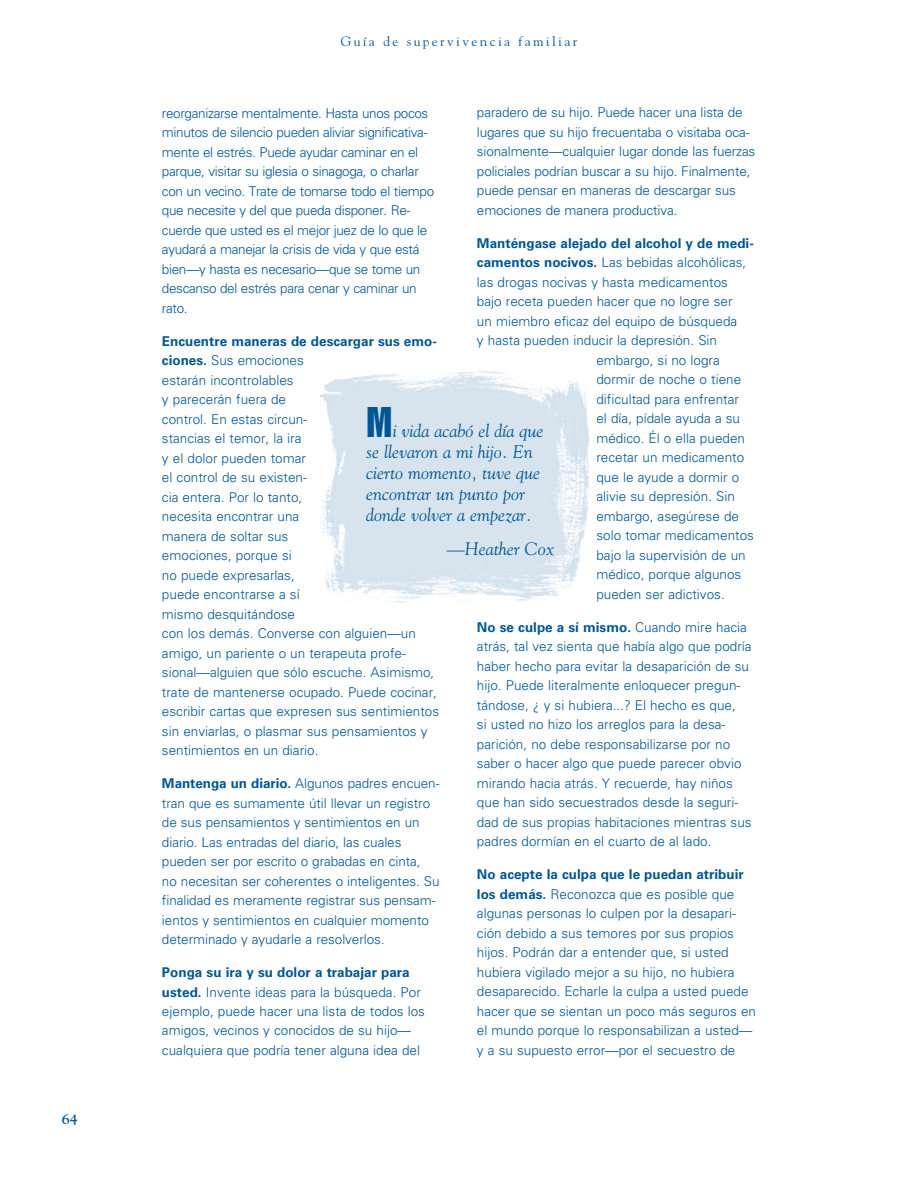
<style>
.page{position:relative;width:918px;height:1188px;background:#fff}
.page>*{position:absolute;margin:0;border:0;box-sizing:border-box;transform-origin:0 0}
.t1{font:700 condensed 42px "Antique Olive Std";color:#005695}
.t2{font:italic 18px/21px "Goudy Std";color:#005695}
.t3{font:700 14.25px "Goudy Std";color:#005695}
.t4{font:300 13.5px/19.5px "Univers LT Std";color:#005695}
.t5{font:300 13.5px/19.5px "Univers LT Std";letter-spacing:-.025em;color:#005695}
.t6{font:700 13.5px/19.5px "Univers LT Std";color:#005695}
.t7{font:13.5px "Goudy Std";letter-spacing:.175em;color:#005695}
.s1{font-weight:700}
.s2{font-weight:300}
</style>
<div class="page">
<img style="left:320px;top:370px;width:270px;height:233px">
<p class="t3" style="left:62px;top:1111px;width:17px">64</p>
<p class="t7" style="left:341px;top:33px;width:238px">Guía de supervivencia familiar</p>
<p class="t4" style="left:477px;top:103px;width:280px">paradero de su hijo. Puede hacer una lista de lugares que su hijo frecuentaba o visitaba oca&shy;sionalmente—cualquier lugar donde las fuerzas policiales podrían buscar a su hijo. Finalmente, puede pensar en maneras de descargar sus emociones de manera productiva.</p>
<p class="t4" style="left:477px;top:233px;width:278px"><span class="s1">Manténgase alejado del alcohol y de medi&shy;camentos nocivos.</span> Las bebidas alcohólicas, las drogas nocivas y hasta medicamentos bajo receta pueden hacer que no logre ser<br>un miembro eficaz del equipo de búsqueda<br>y hasta pueden inducir la depresión. Sin</p>
<p class="t4" style="left:596px;top:350px;width:159px">embargo, si no logra dormir de noche o tiene dificultad para enfrentar<br>el día, pídale ayuda a su médico. Él o ella pueden recetar un medicamento que le ayude a dormir o alivie su depresión. Sin embargo, asegúrese de solo tomar medicamentos bajo la supervisión de un médico, porque algunos pueden ser adictivos.</p>
<p class="t4" style="left:477px;top:617px;width:276px"><span class="s1">No se culpe a sí mismo.</span> Cuando mire hacia atrás, tal vez sienta que había algo que podría haber hecho para evitar la desaparición de su hijo. Puede literalmente enloquecer pregun&shy;tándose, ¿ y si hubiera...? El hecho es que,<br>si usted no hizo los arreglos para la desa&shy;parición, no debe responsabilizarse por no saber o hacer algo que puede parecer obvio mirando hacia atrás. Y recuerde, hay niños que han sido secuestrados desde la seguri&shy;dad de sus propias habitaciones mientras sus padres dormían en el cuarto de al lado.</p>
<p class="t4" style="left:477px;top:865px;width:281px"><span class="s1">No acepte la culpa que le puedan atribuir los demás.</span> Reconozca que es posible que algunas personas lo culpen por la desapari&shy;ción debido a sus temores por sus propios hijos. Podrán dar a entender que, si usted hubiera vigilado mejor a su hijo, no hubiera desaparecido. Echarle la culpa a usted puede hacer que se sientan un poco más seguros en el mundo porque lo responsabilizan a usted— y a su supuesto error—por el secuestro de</p>
<p class="t5" style="left:162px;top:103px;width:274px">reorganizarse mentalmente. Hasta unos pocos minutos de silencio pueden aliviar significativa&shy;mente el estrés. Puede ayudar caminar en el parque, visitar su iglesia o sinagoga, o charlar con un vecino. Trate de tomarse todo el tiempo que necesite y del que pueda disponer. Re&shy;cuerde que usted es el mejor juez de lo que le ayudará a manejar la crisis de vida y que está bien—y hasta es necesario—que se tome un descanso del estrés para cenar y caminar un rato.</p>
<p class="t6" style="left:162px;top:331px;width:276px">Encuentre maneras de descargar sus emo&shy;ciones. <span class="s2">Sus emociones</span></p>
<p class="t4" style="left:162px;top:370px;width:147px">estarán incontrolables<br>y parecerán fuera de control. En estas circun&shy;stancias el temor, la ira y el dolor pueden tomar el control de su existen&shy;cia entera. Por lo tanto, necesita encontrar una manera de soltar sus emociones, porque si no puede expresarlas, puede encontrarse a sí mismo desquitándose</p>
<p class="t4" style="left:162px;top:624px;width:279px">con los demás. Converse con alguien—un amigo, un pariente o un terapeuta profe&shy;sional—alguien que sólo escuche. Asimismo, trate de mantenerse ocupado. Puede cocinar, escribir cartas que expresen sus sentimientos sin enviarlas, o plasmar sus pensamientos y sentimientos en un diario.</p>
<p class="t4" style="left:162px;top:774px;width:279px"><span class="s1">Mantenga un diario.</span> Algunos padres encuen&shy;tran que es sumamente útil llevar un registro de sus pensamientos y sentimientos en un diario. Las entradas del diario, las cuales pueden ser por escrito o grabadas en cinta,<br>no necesitan ser coherentes o inteligentes. Su finalidad es meramente registrar sus pensam&shy;ientos y sentimientos en cualquier momento determinado y ayudarle a resolverlos.</p>
<p class="t4" style="left:162px;top:962px;width:265px"><span class="s1">Ponga su ira y su dolor a trabajar para usted.</span> Invente ideas para la búsqueda. Por ejemplo, puede hacer una lista de todos los amigos, vecinos y conocidos de su hijo— cualquiera que podría tener alguna idea del</p>
<p class="t1" style="left:366px;top:399px;width:28px">M</p>
<p class="t2" style="left:366px;top:420px;width:179px;text-indent:26px">i vida acabó el día que se llevaron a mi hijo. En cierto momento, tuve que encontrar un punto por donde volver a empezar.</p>
<p class="t2" style="left:447px;top:538px;width:108px">—Heather Cox</p>
</div>
